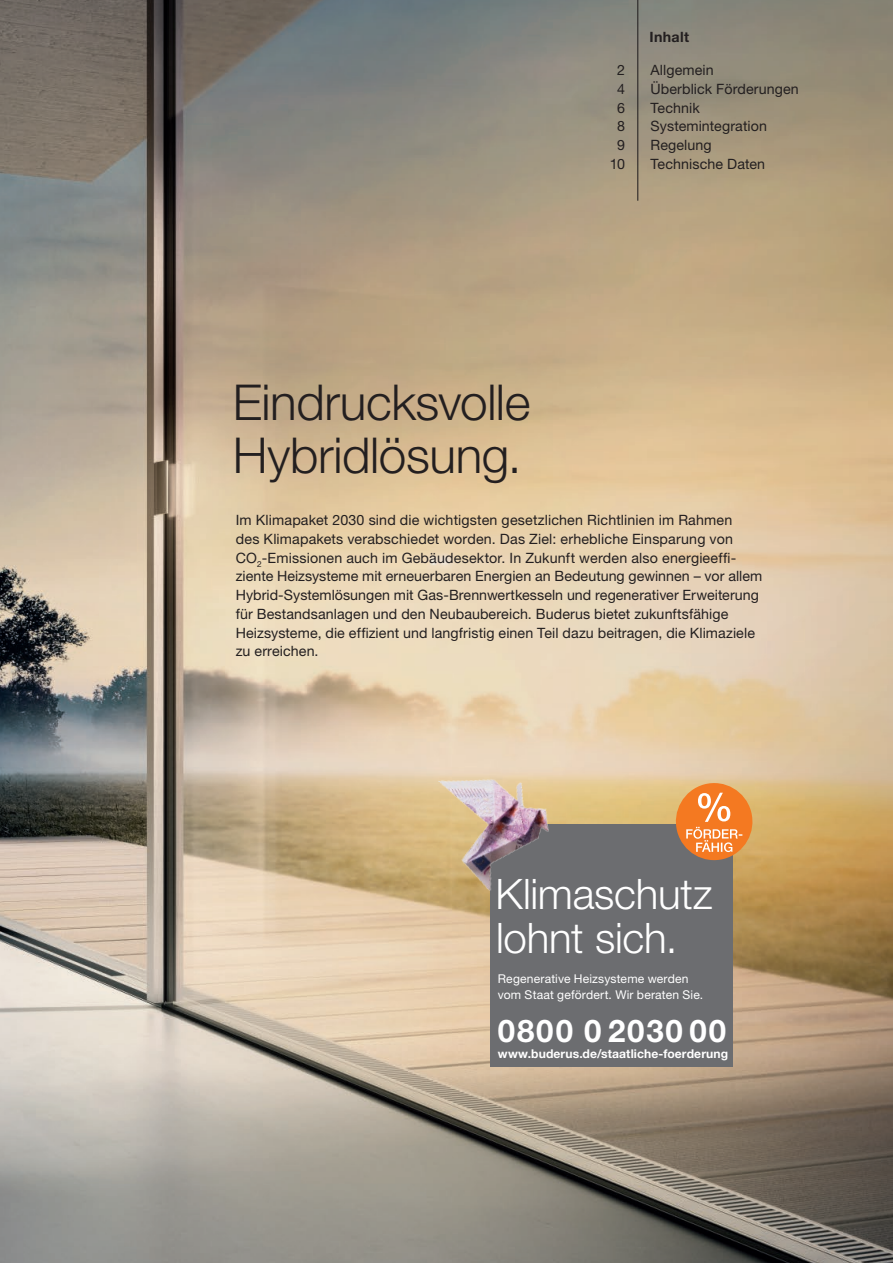
<style>
.page{position:relative;width:893px;height:1263px;background:#fff}
.page>*{position:absolute;margin:0;border:0;box-sizing:border-box;transform-origin:0 0}
.t1{font:300 49.5px/52.5px "Helvetica Neue LT Pro";letter-spacing:-.01em;color:#231f20}
.t2{font:300 42px/44.7px "Helvetica Neue LT Pro";letter-spacing:-.005em;color:#fff}
.t3{font:700 31.2px "Helvetica Neue LT Pro";letter-spacing:.06em;color:#fff}
.t4{font:14.25px/18.8px "Helvetica Neue LT Pro";letter-spacing:.005em;color:#231f20}
.t5{font:700 14.25px "Helvetica Neue LT Pro";letter-spacing:.02em;color:#231f20}
.t6{font:12.15px/15.9px "Helvetica Neue LT Pro";letter-spacing:.015em;color:#fff}
.t7{font:700 12.15px "Helvetica Neue LT Pro";letter-spacing:.01em;color:#fff}
</style>
<div class="page">
<img style="left:0;top:0;width:893px;height:1263px">
<hr style="left:637px;top:0;width:1px;height:201px;background:#231f20">
<div style="left:491px;top:825px;width:242px;height:242px;background:#6c6d70"></div>
<svg style="left:672px;top:779px;width:85px;height:85px;background:#e19555"></svg>
<img style="left:438px;top:778px;width:122px;height:119px">
<p class="t4" style="left:610px;top:60px;width:17px;text-align:center">2<br>4<br>6<br>8<br>9<br>10</p>
<p class="t5" style="left:649px;top:28px;width:41px">Inhalt</p>
<p class="t4" style="left:650px;top:60px;width:150px">Allgemein<br>Überblick Förderungen<br>Technik<br>Systemintegration<br>Regelung<br>Technische Daten</p>
<h1 class="t1" style="left:233px;top:376px;width:299px">Eindrucksvolle<br>Hybridlösung.</h1>
<p class="t4" style="left:236px;top:510px;width:528px">Im Klimapaket 2030 sind die wichtigsten gesetzlichen Richtlinien im Rahmen<br>des Klimapakets verabschiedet worden. Das Ziel: erhebliche Einsparung von CO<sub>2</sub>-Emissionen auch im Gebäudesektor. In Zukunft werden also energieeffi&shy;ziente Heizsysteme mit erneuerbaren Energien an Bedeutung gewinnen – vor allem Hybrid-Systemlösungen mit Gas-Brennwertkesseln und regenerativer Erweiterung für Bestandsanlagen und den Neubaubereich. Buderus bietet zukunftsfähige Heizsysteme, die effizient und langfristig einen Teil dazu beitragen, die Klimaziele zu erreichen.</p>
<h2 class="t2" style="left:496px;top:870px;width:219px">Klimaschutz lohnt sich.</h2>
<p class="t6" style="left:498px;top:970px;width:207px">Regenerative Heizsysteme werden vom Staat gefördert. Wir beraten Sie.</p>
<h3 class="t3" style="left:498px;top:1011px;width:230px">0800 0 2030 00</h3>
<p class="t7" style="left:498px;top:1046px;width:232px">www.buderus.de/staatliche-foerderung</p>
</div>
